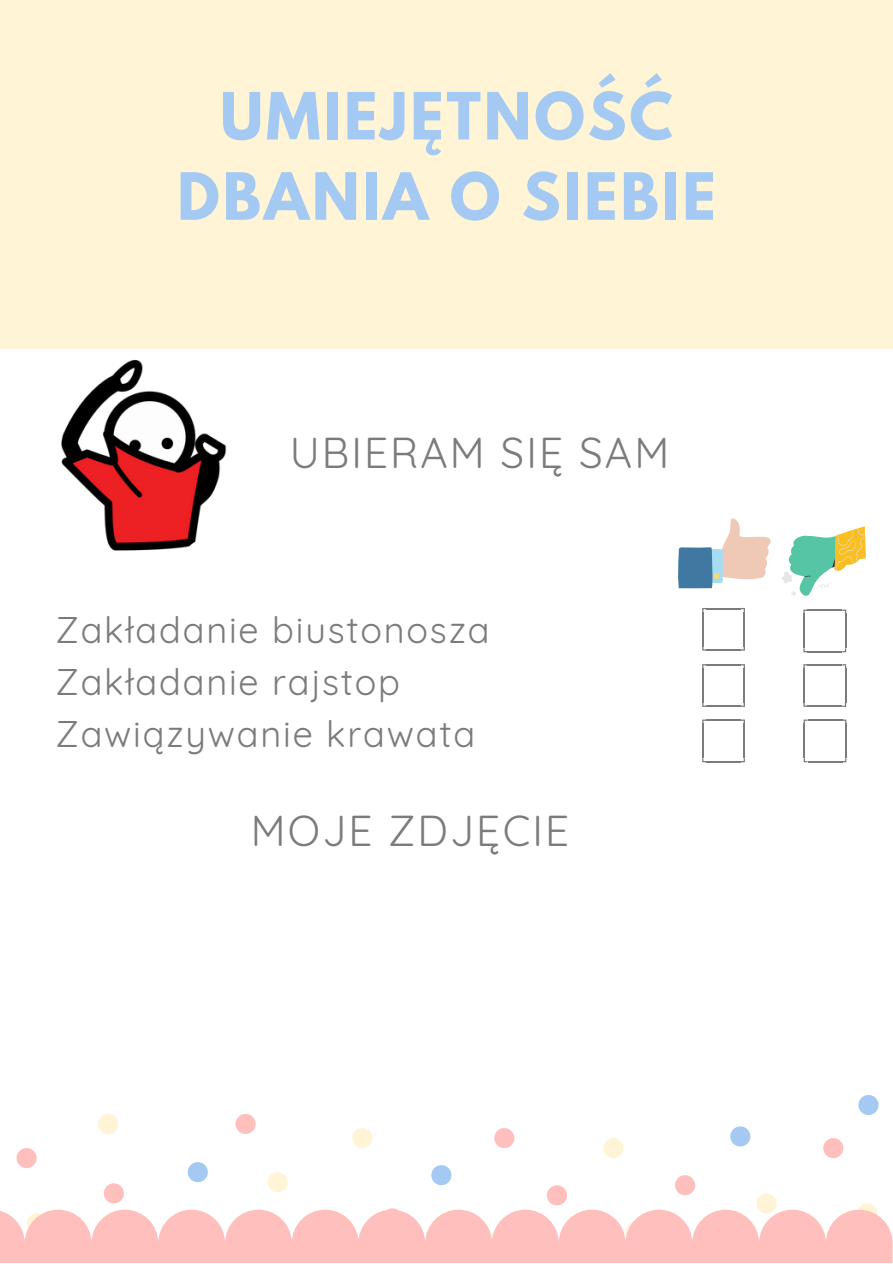
<style>
.page{position:relative;width:893px;height:1264px;background:#fff}
.page>*{position:absolute;margin:0;border:0;box-sizing:border-box;transform-origin:0 0}
.t1{font:700 57.6px/80.2px "League Spartan";letter-spacing:.05em;color:#a4c9f2;text-align:center}
.t2{font:42.15px "Quicksand";letter-spacing:.05em;color:#7b7b7b}
.t3{font:36.15px/51.8px "Quicksand";letter-spacing:.05em;color:#7b7b7b}
</style>
<div class="page">
<svg style="left:352px;top:1128px;width:20px;height:20px"></svg>
<svg style="left:267px;top:1172px;width:21px;height:20px"></svg>
<svg style="left:98px;top:1114px;width:20px;height:19px"></svg>
<svg style="left:603px;top:1138px;width:20px;height:20px"></svg>
<svg style="left:756px;top:1193px;width:20px;height:16px"></svg>
<svg style="left:858px;top:1203px;width:18px;height:6px"></svg>
<svg style="left:188px;top:1162px;width:20px;height:20px"></svg>
<svg style="left:730px;top:1126px;width:20px;height:20px"></svg>
<svg style="left:858px;top:1095px;width:20px;height:19px"></svg>
<svg style="left:431px;top:1165px;width:20px;height:20px"></svg>
<svg style="left:547px;top:1185px;width:20px;height:20px"></svg>
<svg style="left:494px;top:1128px;width:20px;height:20px"></svg>
<svg style="left:823px;top:1138px;width:20px;height:20px"></svg>
<svg style="left:235px;top:1114px;width:20px;height:19px"></svg>
<svg style="left:675px;top:1175px;width:20px;height:20px"></svg>
<svg style="left:104px;top:1183px;width:20px;height:20px"></svg>
<svg style="left:17px;top:1148px;width:20px;height:20px"></svg>
<div style="left:0;top:0;width:892px;height:349px;background:#fff4d6"></div>
<div style="left:0;top:1209px;width:892px;height:53px;background:#ffc0bd"></div>
<img style="left:61px;top:360px;width:166px;height:191px">
<hr style="left:743px;top:612px;width:1px;height:34px;background:#7b7b7b">
<hr style="left:702px;top:612px;width:1px;height:34px;background:#7b7b7b">
<hr style="left:706px;top:608px;width:35px;height:1px;background:#7b7b7b">
<hr style="left:706px;top:649px;width:35px;height:1px;background:#7b7b7b">
<svg style="left:702px;top:608px;width:4px;height:4px"></svg>
<hr style="left:844px;top:613px;width:2px;height:35px;background:#7b7b7b">
<hr style="left:803px;top:613px;width:1px;height:35px;background:#7b7b7b">
<hr style="left:807px;top:609px;width:35px;height:2px;background:#7b7b7b">
<hr style="left:807px;top:651px;width:35px;height:1px;background:#7b7b7b">
<svg style="left:842px;top:609px;width:4px;height:4px"></svg>
<svg style="left:803px;top:609px;width:4px;height:4px"></svg>
<hr style="left:844px;top:668px;width:2px;height:35px;background:#7b7b7b">
<hr style="left:803px;top:668px;width:1px;height:35px;background:#7b7b7b">
<hr style="left:807px;top:664px;width:35px;height:1px;background:#7b7b7b">
<hr style="left:807px;top:705px;width:35px;height:2px;background:#7b7b7b">
<svg style="left:842px;top:664px;width:4px;height:4px"></svg>
<svg style="left:803px;top:664px;width:4px;height:4px"></svg>
<svg style="left:842px;top:703px;width:4px;height:4px"></svg>
<svg style="left:803px;top:703px;width:4px;height:4px"></svg>
<hr style="left:845px;top:723px;width:1px;height:35px;background:#7b7b7b">
<hr style="left:803px;top:723px;width:1px;height:35px;background:#7b7b7b">
<hr style="left:807px;top:719px;width:35px;height:1px;background:#7b7b7b">
<hr style="left:807px;top:761px;width:35px;height:1px;background:#7b7b7b">
<svg style="left:803px;top:719px;width:4px;height:4px"></svg>
<hr style="left:743px;top:668px;width:1px;height:35px;background:#7b7b7b">
<hr style="left:702px;top:668px;width:1px;height:35px;background:#7b7b7b">
<hr style="left:706px;top:664px;width:35px;height:1px;background:#7b7b7b">
<hr style="left:706px;top:705px;width:35px;height:2px;background:#7b7b7b">
<svg style="left:702px;top:664px;width:4px;height:4px"></svg>
<svg style="left:702px;top:703px;width:4px;height:4px"></svg>
<hr style="left:743px;top:723px;width:1px;height:35px;background:#7b7b7b">
<hr style="left:702px;top:723px;width:1px;height:35px;background:#7b7b7b">
<hr style="left:706px;top:719px;width:35px;height:1px;background:#7b7b7b">
<hr style="left:706px;top:761px;width:35px;height:1px;background:#7b7b7b">
<svg style="left:702px;top:719px;width:4px;height:4px"></svg>
<svg style="left:678px;top:518px;width:93px;height:70px"></svg>
<svg style="left:782px;top:526px;width:83px;height:70px"></svg>
<h1 class="t1" style="left:177px;top:83px;width:540px">UMIEJĘTNOŚĆ<br>DBANIA O SIEBIE</h1>
<p class="t2" style="left:290px;top:426px;width:381px">UBIERAM SIĘ SAM</p>
<p class="t3" style="left:56px;top:604px;width:435px">Zakładanie biustonosza<br>Zakładanie rajstop<br>Zawiązywanie krawata</p>
<p class="t2" style="left:251px;top:803px;width:319px">MOJE ZDJĘCIE</p>
</div>
